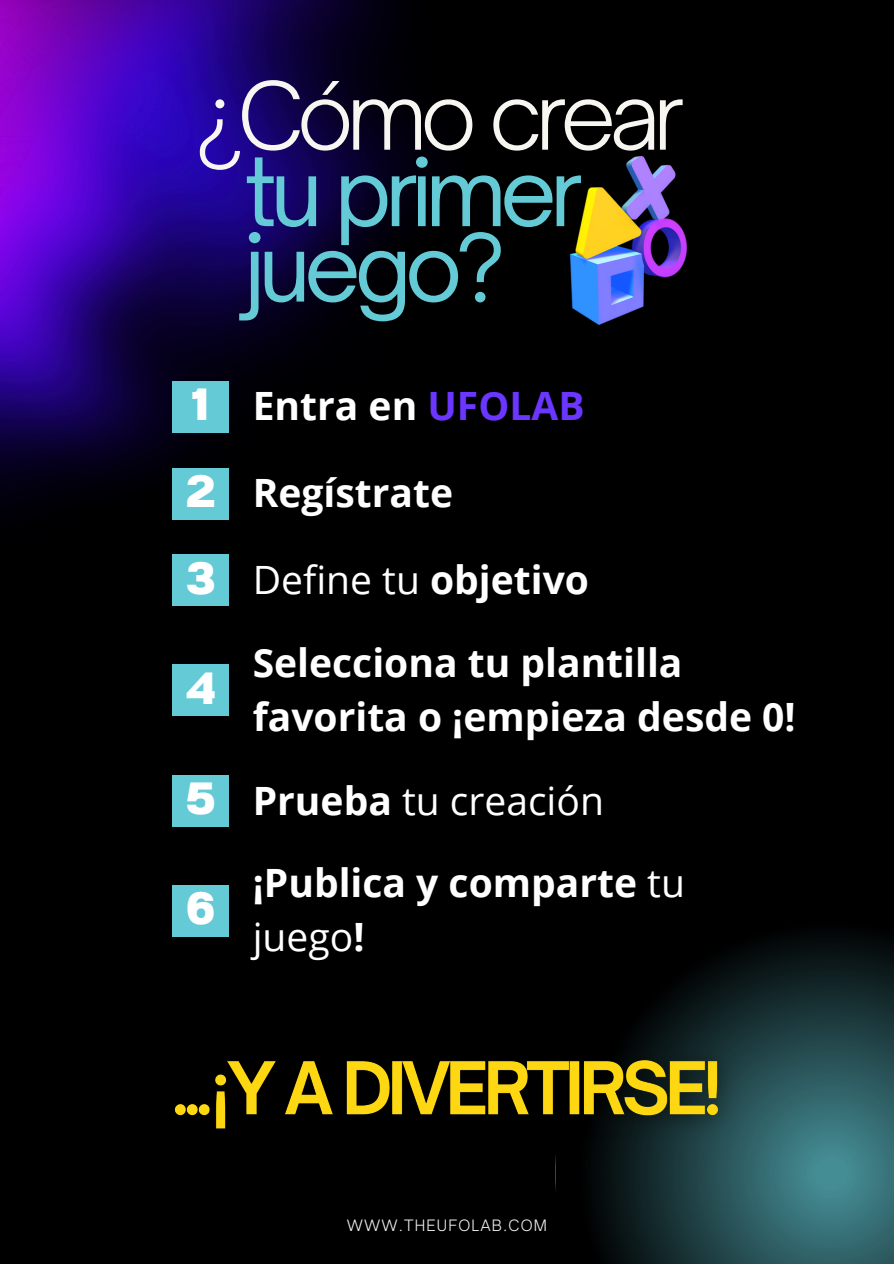
<style>
.page{position:relative;width:894px;height:1264px;background:#fff}
.page>*{position:absolute;margin:0;border:0;box-sizing:border-box;transform-origin:0 0}
.t1{font:90px/75.3px "Open Sauce One";letter-spacing:-.07em;color:#64cad6}
.t2{font:300 90px "Open Sauce One";letter-spacing:-.07em;color:#f8f6f1}
.t3{font:800 45px "Anantason";color:#fff}
.t4{font:700 39px/54px "Open Sans";color:#fff}
.t5{font:39px "Open Sans";color:#fff}
.t6{font:300 15px "Open Sauce One";letter-spacing:.075em;color:#f1f2f2}
.s1{color:#6b36ff}
.s2{font-weight:700}
.s3{font-weight:400}
</style>
<div class="page">
<div style="left:0;top:0;width:893px;height:1263px;background:#000"></div>
<img style="left:0;top:0;width:429px;height:520px">
<svg style="left:555px;top:940px;width:338px;height:323px"></svg>
<img style="left:570px;top:157px;width:116px;height:167px">
<img style="left:174px;top:1032px;width:574px;height:130px">
<div style="left:172px;top:381px;width:57px;height:52px;background:#64cad6"></div>
<div style="left:172px;top:468px;width:57px;height:51px;background:#64cad6"></div>
<div style="left:172px;top:554px;width:57px;height:52px;background:#64cad6"></div>
<div style="left:172px;top:664px;width:57px;height:52px;background:#64cad6"></div>
<div style="left:172px;top:775px;width:57px;height:51px;background:#64cad6"></div>
<div style="left:172px;top:885px;width:57px;height:51px;background:#64cad6"></div>
<p class="t2" style="left:195px;top:60px;width:491px">¿Cómo crear</p>
<p class="t1" style="left:244px;top:154px;width:340px">tu primer juego?</p>
<h1 class="t3" style="left:192px;top:378px;width:19px">1</h1>
<h1 class="t4" style="left:253px;top:378px;width:333px">Entra en <span class="s1">UFOLAB</span></h1>
<p class="t3" style="left:186px;top:465px;width:31px">2</p>
<h3 class="t4" style="left:253px;top:465px;width:202px">Regístrate</h3>
<h3 class="t3" style="left:186px;top:552px;width:31px">3</h3>
<p class="t5" style="left:253px;top:552px;width:338px">Define tu <span class="s2">objetivo</span></p>
<h4 class="t3" style="left:186px;top:661px;width:30px">4</h4>
<p class="t4" style="left:253px;top:634px;width:544px">Selecciona tu plantilla favorita o ¡empieza desde 0!</p>
<h3 class="t3" style="left:186px;top:772px;width:31px">5</h3>
<p class="t5" style="left:253px;top:772px;width:352px"><span class="s2">Prueba</span> tu creación</p>
<h4 class="t3" style="left:186px;top:882px;width:30px">6</h4>
<h4 class="t4" style="left:253px;top:855px;width:433px">¡Publica y comparte <span class="s3">tu juego</span>!</h4>
<p class="t6" style="left:346px;top:1215px;width:202px">WWW.THEUFOLAB.COM</p>
</div>
